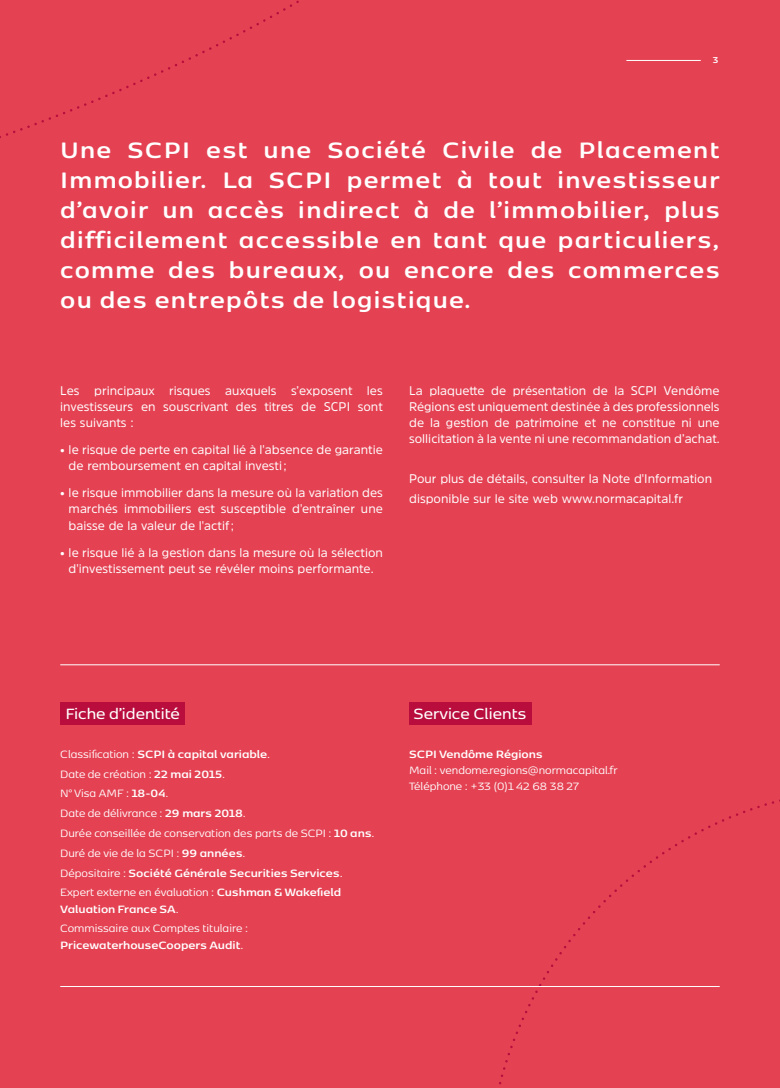
<style>
.page{position:relative;width:780px;height:1088px;background:#e44253}
.page>*{position:absolute;margin:0;border:0;box-sizing:border-box;transform-origin:0 0}
.t1{font:700 26.25px/30px "Kobenhavn Sans";letter-spacing:.05em;color:#fff;text-align:justify}
.t2{font:600 17.5px "Kobenhavn Sans";color:#fff}
.t3{font:12.5px/16.2px "Amsi Pro";color:#fff;text-align:justify}
.t4{font:12.5px/16.2px "Kobenhavn Sans";color:#fff}
.t5{font:700 12.5px/16.2px "Kobenhavn Sans";color:#fff}
.t6{font:700 10px "Kobenhavn Sans";color:#fff}
.s1{font-weight:400}
.s2{font-weight:700}
</style>
<div class="page">
<svg style="left:499px;top:799px;width:281px;height:286px"></svg>
<hr style="left:60px;top:664px;width:659px;height:1px;background:#fff">
<hr style="left:60px;top:986px;width:659px;height:1px;background:#fff">
<div style="left:60px;top:703px;width:125px;height:22px;background:#b80d3d"></div>
<div style="left:409px;top:703px;width:123px;height:22px;background:#b80d3d"></div>
<hr style="left:626px;top:60px;width:74px;height:1px;background:#fff">
<p class="t6" style="left:712px;top:53px;width:7px">3</p>
<p class="t1" style="left:60px;top:133px;width:660px">Une SCPI est une Société Civile de Placement Immobilier. La SCPI permet à tout investisseur d’avoir un accès indirect à de l’immobilier, plus difficilement accessible en tant que particuliers, comme des bureaux, ou encore des commerces ou des entrepôts de logistique.</p>
<p class="t3" style="left:60px;top:382px;width:324px">Les principaux risques auxquels s’exposent les investisseurs en souscrivant des titres de SCPI sont les suivants :</p>
<p class="t3" style="left:69px;top:441px;width:316px;text-indent:-8px">• le risque de perte en capital lié à l'absence de garantie de remboursement en capital investi;</p>
<p class="t3" style="left:69px;top:484px;width:316px;text-indent:-8px">• le risque immobilier dans la mesure où la variation des marchés immobiliers est susceptible d'entraîner une baisse de la valeur de l'actif;</p>
<p class="t3" style="left:60px;top:544px;width:324px;text-align:center">• le risque lié à la gestion dans la mesure où la sélection d'investissement peut se révéler moins performante.</p>
<p class="t3" style="left:409px;top:382px;width:312px">La plaquette de présentation de la SCPI Vendôme Régions est uniquement destinée à des professionnels de la gestion de patrimoine et ne constitue ni une sollicitation à la vente ni une recommandation d’achat.</p>
<p class="t3" style="left:409px;top:470px;width:304px">Pour plus de détails, consulter la Note d'Information</p>
<p class="t3" style="left:409px;top:490px;width:275px">disponible sur le site web www.normacapital.fr</p>
<p class="t2" style="left:65px;top:701px;width:116px">Fiche d’identité</p>
<p class="t2" style="left:413px;top:701px;width:114px">Service Clients</p>
<p class="t5" style="left:60px;top:745px;width:211px"><span class="s1">Classification :</span> SCPI à capital variable<span class="s1">.</span></p>
<p class="t4" style="left:60px;top:765px;width:166px">Date de création : <span class="s2">22 mai 2015</span>.</p>
<p class="t4" style="left:60px;top:785px;width:110px">N° Visa AMF : <span class="s2">18-04</span>.</p>
<p class="t4" style="left:60px;top:804px;width:187px">Date de délivrance : <span class="s2">29 mars 2018</span>.</p>
<p class="t4" style="left:60px;top:824px;width:316px">Durée conseillée de conservation des parts de SCPI : <span class="s2">10 ans</span>.</p>
<p class="t4" style="left:60px;top:844px;width:187px">Duré de vie de la SCPI : <span class="s2">99 années</span>.</p>
<p class="t5" style="left:60px;top:863px;width:284px"><span class="s1">Dépositaire :</span> Société Générale Securities Services<span class="s1">.</span></p>
<p class="t5" style="left:60px;top:883px;width:282px"><span class="s1">Expert externe en évaluation :</span> Cushman &amp; Wakefield<br>Valuation France SA<span class="s1">.</span></p>
<p class="t4" style="left:60px;top:920px;width:189px">Commissaire aux Comptes titulaire :<br><span class="s2">PricewaterhouseCoopers Audit</span>.</p>
<p class="t4" style="left:409px;top:745px;width:210px"><span class="s2">SCPI Vendôme Régions<br></span>Mail : vendome.regions@normacapital.fr<br>Téléphone : +33 (0)1 42 68 38 27</p>
</div>
